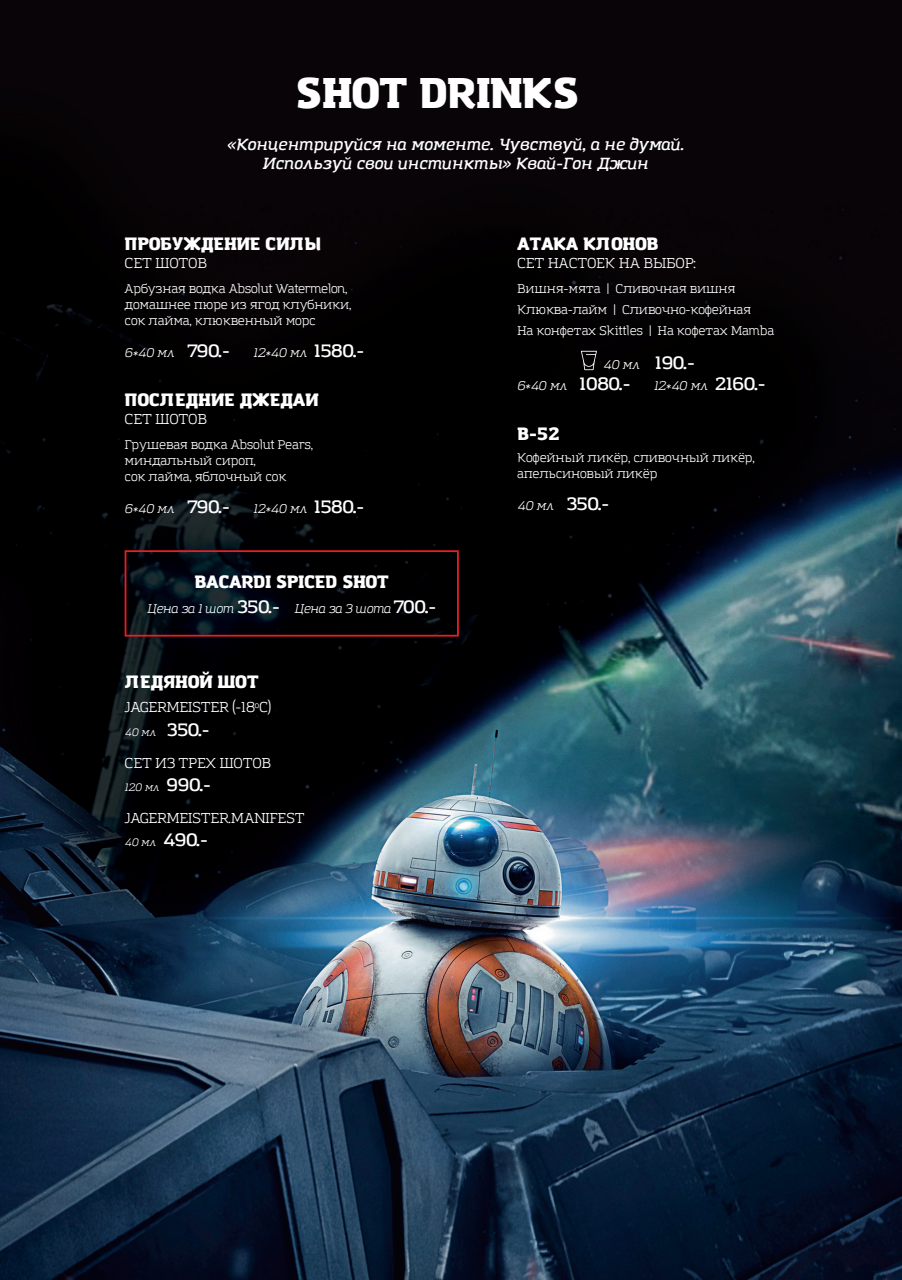
<style>
.page{position:relative;width:902px;height:1280px;background:#fff}
.page>*{position:absolute;margin:0;border:0;box-sizing:border-box;transform-origin:0 0}
.t1{font:900 42.6px "Amazing Grotesk";letter-spacing:-.02em;color:#fff}
.t2{font:900 17.85px "Amazing Grotesk";letter-spacing:-.02em;color:#fff}
.t3{font:600 17.85px "Amazing Grotesk";letter-spacing:-.02em;color:#fff}
.t4{font:italic 600 16.05px "Amazing Grotesk";color:#fff}
.t5{font:14.25px "Amazing Grotesk";letter-spacing:-.02em;color:#fff}
.t6{font:12.45px "Amazing Grotesk";letter-spacing:-.02em;color:#fff}
.t7{font:italic 12.45px "Amazing Grotesk";letter-spacing:-.02em;color:#fff}
.t8{font:italic 10.65px "Amazing Grotesk";color:#fff}
.s1{font-weight:600;font-style:normal;font-size:17.85px}
.s2{font-weight:400;font-style:italic;font-size:10.65px}
.s3{font-weight:400;font-style:italic;font-size:12.45px}
</style>
<div class="page">
<img style="left:0;top:0;width:901px;height:1280px">
<div style="left:125px;top:550px;width:333px;height:86px;border:2px solid #ee1d23"></div>
<svg style="left:581px;top:351px;width:16px;height:19px"></svg>
<p class="t1" style="left:295px;top:65px;width:286px">SHOT DRINKS</p>
<p class="t4" style="left:227px;top:134px;width:458px">«Концентрируйся на моменте. Чувствуй, а не думай.</p>
<p class="t4" style="left:262px;top:154px;width:387px">Используй свои инстинкты» Квай-Гон Джин</p>
<p class="t2" style="left:125px;top:232px;width:198px">ПРОБУЖДЕНИЕ СИЛЫ</p>
<p class="t5" style="left:125px;top:254px;width:84px">СЕТ ШОТОВ</p>
<p class="t6" style="left:125px;top:281px;width:224px">Арбузная водка Absolut Watermelon,</p>
<p class="t6" style="left:125px;top:297px;width:228px">домашнее пюре из ягод клубники,</p>
<p class="t6" style="left:125px;top:313px;width:193px">сок лайма, клюквенный морс</p>
<p class="t7" style="left:125px;top:345px;width:107px">6*40 мл <span class="s1">790.-</span></p>
<p class="t7" style="left:253px;top:345px;width:113px">12*40 мл <span class="s1">1580.-</span></p>
<p class="t2" style="left:125px;top:389px;width:196px">ПОСЛЕДНИЕ ДЖЕДАИ</p>
<p class="t5" style="left:125px;top:411px;width:84px">СЕТ ШОТОВ</p>
<p class="t6" style="left:125px;top:437px;width:190px">Грушевая водка Absolut Pears,</p>
<p class="t6" style="left:125px;top:453px;width:133px">миндальный сироп,</p>
<p class="t6" style="left:125px;top:469px;width:163px">сок лайма, яблочный сок</p>
<p class="t7" style="left:125px;top:501px;width:107px">6*40 мл <span class="s1">790.-</span></p>
<p class="t7" style="left:253px;top:501px;width:113px">12*40 мл <span class="s1">1580.-</span></p>
<p class="t2" style="left:194px;top:570px;width:196px">BACARDI SPICED SHOT</p>
<p class="t7" style="left:147px;top:601px;width:291px">Цена за 1 шот <span class="s1">350.-</span> Цена за 3 шота <span class="s1">700.-</span></p>
<p class="t2" style="left:125px;top:670px;width:136px">ЛЕДЯНОЙ ШОТ</p>
<p class="t5" style="left:125px;top:699px;width:148px">JAGERMEISTER (-18<sup>о</sup>C)</p>
<p class="t3" style="left:125px;top:718px;width:87px"><span class="s2">40 мл</span> 350.-</p>
<p class="t5" style="left:125px;top:754px;width:148px">СЕТ ИЗ ТРЕХ ШОТОВ</p>
<p class="t8" style="left:125px;top:780px;width:88px">120 мл <span class="s1">990.-</span></p>
<p class="t5" style="left:125px;top:809px;width:181px">JAGERMEISTER.MANIFEST</p>
<p class="t3" style="left:125px;top:828px;width:85px"><span class="s2">40 мл</span> 490.-</p>
<p class="t2" style="left:517px;top:232px;width:143px">АТАКА КЛОНОВ</p>
<p class="t5" style="left:517px;top:254px;width:181px">СЕТ НАСТОЕК НА ВЫБОР:</p>
<p class="t6" style="left:517px;top:281px;width:220px">Вишня-мята | Сливочная вишня</p>
<p class="t6" style="left:517px;top:302px;width:235px">Клюква-лайм | Сливочно-кофейная</p>
<p class="t6" style="left:517px;top:323px;width:258px">На конфетах Skittles | На кофетах Mamba</p>
<p class="t3" style="left:603px;top:352px;width:93px"><span class="s3">40 мл</span> 190.-</p>
<p class="t7" style="left:517px;top:379px;width:115px">6*40 мл <span class="s1">1080.-</span></p>
<p class="t7" style="left:653px;top:379px;width:113px">12*40 мл <span class="s1">2160.-</span></p>
<p class="t2" style="left:517px;top:422px;width:44px">B-52</p>
<p class="t6" style="left:517px;top:450px;width:239px">Кофейный ликёр, сливочный ликёр,</p>
<p class="t6" style="left:517px;top:466px;width:142px">апельсиновый ликёр</p>
<p class="t3" style="left:517px;top:492px;width:94px"><span class="s3">40 мл</span> 350.-</p>
</div>
